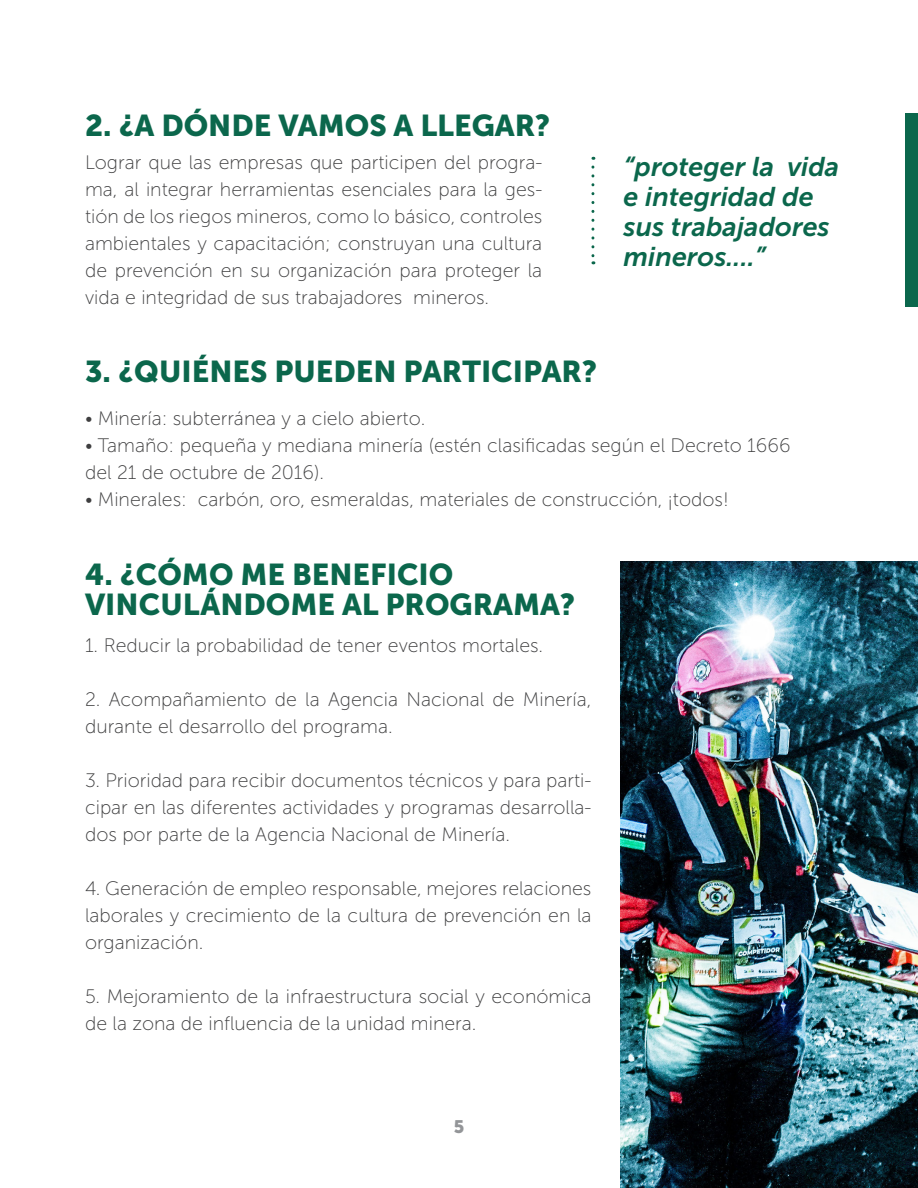
<style>
.page{position:relative;width:918px;height:1188px;background:#fff}
.page>*{position:absolute;margin:0;border:0;box-sizing:border-box;transform-origin:0 0}
.t1{font:30px "Museo Sans 900";color:#0b674c}
.Destacado{font:italic 27px/30px "Museo Sans 700";color:#0b674c}
.Párrafo_NORMAL{font:19.5px/27px "Museo Sans 100";color:#3e3e3f;text-align:justify}
.t2{font:18px "Museo Sans 900";color:#939598}
</style>
<div class="page">
<div style="left:906px;top:113px;width:12px;height:193px;background:#0b674c"></div>
<img style="left:620px;top:562px;width:298px;height:626px">
<svg style="left:591px;top:167px;width:3px;height:97px"></svg>
<p class="t1" style="left:85px;top:108px;width:467px">2. ¿A DÓNDE VAMOS A LLEGAR?</p>
<p class="Párrafo_NORMAL" style="left:85px;top:149px;width:459px">Lograr que las empresas que participen del progra&shy;ma, al integrar herramientas esenciales para la ges&shy;tión de los riegos mineros, como lo básico, controles ambientales y capacitación; construyan una cultura de prevención en su organización para proteger la vida e integridad de sus trabajadores mineros.</p>
<p class="Destacado" style="left:624px;top:152px;width:217px">“proteger la vida e integridad de sus trabajadores mineros....”</p>
<p class="t1" style="left:85px;top:354px;width:514px">3. ¿QUIÉNES PUEDEN PARTICIPAR?</p>
<p class="Párrafo_NORMAL" style="left:85px;top:405px;width:342px">• Minería: subterránea y a cielo abierto.</p>
<p class="Párrafo_NORMAL" style="left:85px;top:432px;width:707px">• Tamaño: pequeña y mediana minería (estén clasificadas según el Decreto 1666</p>
<p class="Párrafo_NORMAL" style="left:85px;top:459px;width:241px">del 21 de octubre de 2016).</p>
<p class="Párrafo_NORMAL" style="left:85px;top:486px;width:645px">• Minerales: carbón, oro, esmeraldas, materiales de construcción, ¡todos!</p>
<p class="t1" style="left:85px;top:558px;width:370px">4. ¿CÓMO ME BENEFICIO</p>
<p class="t1" style="left:85px;top:588px;width:492px">VINCULÁNDOME AL PROGRAMA?</p>
<p class="Párrafo_NORMAL" style="left:85px;top:632px;width:460px">1. Reducir la probabilidad de tener eventos mortales.</p>
<p class="Párrafo_NORMAL" style="left:85px;top:686px;width:508px">2. Acompañamiento de la Agencia Nacional de Minería, durante el desarrollo del programa.</p>
<p class="Párrafo_NORMAL" style="left:85px;top:767px;width:508px">3. Prioridad para recibir documentos técnicos y para parti&shy;cipar en las diferentes actividades y programas desarrolla&shy;dos por parte de la Agencia Nacional de Minería.</p>
<p class="Párrafo_NORMAL" style="left:85px;top:875px;width:508px">4. Generación de empleo responsable, mejores relaciones laborales y crecimiento de la cultura de prevención en la organización.</p>
<p class="Párrafo_NORMAL" style="left:85px;top:983px;width:508px">5. Mejoramiento de la infraestructura social y económica de la zona de influencia de la unidad minera.</p>
<p class="t2" style="left:454px;top:1117px;width:12px">5</p>
</div>
